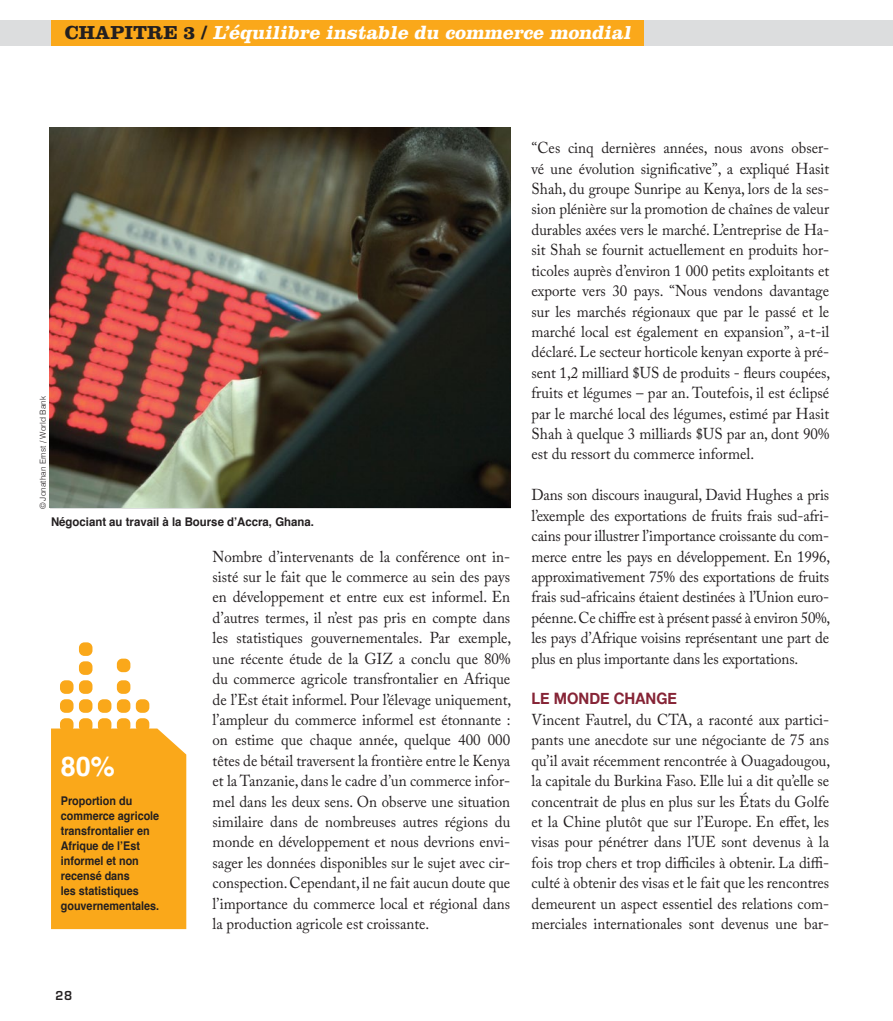
<style>
.page{position:relative;width:893px;height:1021px;background:#fff}
.page>*{position:absolute;margin:0;border:0;box-sizing:border-box;transform-origin:0 0}
.t1{font:700 27px "Helvetica";color:#fff}
.t2{font:italic 700 19.5px "Clarendon";color:#fff}
.t3{font:15.75px/20.4px "Adobe Caslon Pro";color:#231f20;text-align:justify;scale:.95 1}
.t4{font:700 15.75px "Helvetica Neue";color:#862436;scale:.93 1}
.t5{font:700 12px/15px "Helvetica";color:#231f20;scale:.9 1}
.t6{font:700 12px "Helvetica";color:#231f20;scale:.95 1}
.t7{font:600 12px "Eurostile";color:#231f20;scale:.95 1}
.t8{font:300 8.25px "Helvetica";color:#231f20}
.s1{font-style:normal;color:#231f20}
.s2{font-family:"Minion Pro"}
</style>
<div class="page">
<img style="left:50px;top:128px;width:460px;height:379px">
<div style="left:0;top:20px;width:893px;height:25px;background:#dcddde"></div>
<div style="left:51px;top:20px;width:592px;height:25px;background:#faa81a"></div>
<div style="left:51px;top:728px;width:135px;height:201px;background:#faa81a"></div>
<div style="left:60px;top:718px;width:14px;height:13px;background:#faa81a;border-radius:5px"></div>
<div style="left:60px;top:699px;width:14px;height:13px;background:#faa81a;border-radius:5px"></div>
<div style="left:98px;top:718px;width:13px;height:13px;background:#faa81a;border-radius:5px"></div>
<div style="left:98px;top:699px;width:13px;height:13px;background:#faa81a;border-radius:5px"></div>
<div style="left:136px;top:718px;width:13px;height:13px;background:#faa81a;border-radius:5px"></div>
<div style="left:136px;top:699px;width:13px;height:13px;background:#faa81a;border-radius:5px"></div>
<div style="left:60px;top:680px;width:14px;height:13px;background:#faa81a;border-radius:5px"></div>
<div style="left:117px;top:718px;width:13px;height:13px;background:#faa81a;border-radius:5px"></div>
<div style="left:117px;top:699px;width:13px;height:13px;background:#faa81a;border-radius:5px"></div>
<div style="left:117px;top:680px;width:13px;height:13px;background:#faa81a;border-radius:5px"></div>
<div style="left:117px;top:658px;width:13px;height:14px;background:#faa81a;border-radius:5px"></div>
<div style="left:79px;top:718px;width:13px;height:13px;background:#faa81a;border-radius:5px"></div>
<div style="left:79px;top:699px;width:13px;height:13px;background:#faa81a;border-radius:5px"></div>
<div style="left:79px;top:680px;width:13px;height:13px;background:#faa81a;border-radius:5px"></div>
<div style="left:79px;top:661px;width:13px;height:14px;background:#faa81a;border-radius:5px"></div>
<div style="left:79px;top:642px;width:13px;height:14px;background:#faa81a;border-radius:5px"></div>
<p class="t2" style="left:65px;top:20px;width:571px"><span class="s1">C HA P I T R E 3 /</span> L’équilibre instable du commerce mondial</p>
<p class="t8" style="left:36px;top:509px;width:115px;rotate:-90deg">© Jonathan Ernst / World Bank</p>
<p class="t6" style="left:51px;top:512px;width:278px">Négociant au travail à la Bourse d’Accra, Ghana.</p>
<h1 class="t1" style="left:61px;top:745px;width:56px">80%</h1>
<p class="t5" style="left:61px;top:793px;width:111px">Proportion du commerce agricole transfrontalier en<br>Afrique de l’Est informel et non recensé dans<br>les statistiques gouvernementales.</p>
<p class="t3" style="left:213px;top:546px;width:316px">Nombre d’intervenants de la conférence ont in&shy;sisté sur le fait que le commerce au sein des pays en développement et entre eux est informel. En d’autres termes, il n’est pas pris en compte dans les statistiques gouvernementales. Par exemple, une récente étude de la GIZ a conclu que 80% du commerce agricole transfrontalier en Afrique de l’Est était informel. Pour l’élevage uniquement, l’ampleur du commerce informel est étonnante : on estime que chaque année, quelque 400 000 têtes de bétail traversent la frontière entre le Kenya et la Tanzanie, dans le cadre d’un commerce infor&shy;mel dans les deux sens. On observe une situation similaire dans de nombreuses autres régions du monde en développement et nous devrions envi&shy;sager les données disponibles sur le sujet avec cir&shy;conspection. Cependant, il ne fait aucun doute que l’importance du commerce local et régional dans la production agricole est croissante.</p>
<p class="t3" style="left:531px;top:137px;width:316px"><span class="s2">“</span>Ces cinq dernières années, nous avons obser&shy;vé une évolution significative<span class="s2">”</span>, a expliqué Hasit Shah, du groupe Sunripe au Kenya, lors de la ses&shy;sion plénière sur la promotion de chaînes de valeur durables axées vers le marché. L’entreprise de Ha&shy;sit Shah se fournit actuellement en produits hor&shy;ticoles auprès d’environ 1 000 petits exploitants et exporte vers 30 pays. <span class="s2">“</span>Nous vendons davantage sur les marchés régionaux que par le passé et le marché local est également en expansion<span class="s2">”</span>, a-t-il déclaré. Le secteur horticole kenyan exporte à pré&shy;sent 1,2 milliard $US de produits - fleurs coupées, fruits et légumes – par an. Toutefois, il est éclipsé par le marché local des légumes, estimé par Hasit Shah à quelque 3 milliards $US par an, dont 90% est du ressort du commerce informel.</p>
<p class="t3" style="left:531px;top:484px;width:316px">Dans son discours inaugural, David Hughes a pris l’exemple des exportations de fruits frais sud-afri&shy;cains pour illustrer l’importance croissante du com&shy;merce entre les pays en développement. En 1996, approximativement 75% des exportations de fruits frais sud-africains étaient destinées à l’Union euro&shy;péenne. Ce chiffre est à présent passé à environ 50%, les pays d’Afrique voisins représentant une part de plus en plus importante dans les exportations.</p>
<p class="t4" style="left:531px;top:686px;width:158px">LE MONDE CHANGE</p>
<p class="t3" style="left:531px;top:709px;width:316px">Vincent Fautrel, du CTA, a raconté aux partici&shy;pants une anecdote sur une négociante de 75 ans qu’il avait récemment rencontrée à Ouagadougou, la capitale du Burkina Faso. Elle lui a dit qu’elle se concentrait de plus en plus sur les États du Golfe et la Chine plutôt que sur l’Europe. En effet, les visas pour pénétrer dans l’UE sont devenus à la fois trop chers et trop difficiles à obtenir. La diffi&shy;culté à obtenir des visas et le fait que les rencontres demeurent un aspect essentiel des relations com&shy;merciales internationales sont devenus une bar-</p>
<p class="t7" style="left:56px;top:987px;width:19px">28</p>
</div>
